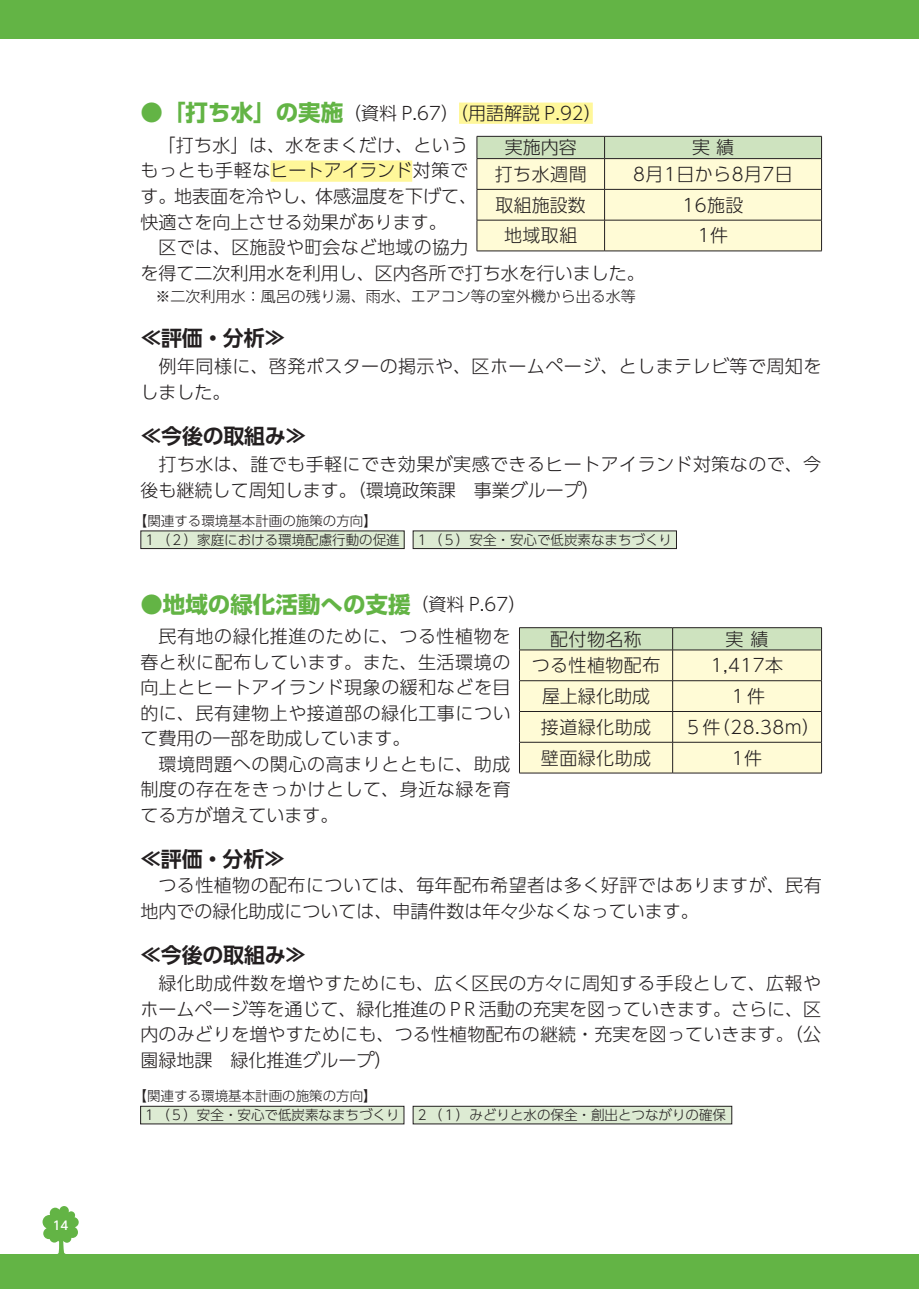
<style>
.page{position:relative;width:919px;height:1289px;background:#fff}
.page>*{position:absolute;margin:0;border:0;box-sizing:border-box;transform-origin:0 0}
.t1{font:700 22.5px "UD Shin Go Pro";color:#63b445}
.t2{font:700 21px "UD Shin Go Pro De";letter-spacing:-.01em;color:#231f20}
.t3{font:300 18px/25.5px "UD Shin Go Pro";letter-spacing:.02em;color:#231f20;text-align:justify}
.t4{font:300 18px/25.5px "UD Shin Go Pro";color:#231f20}
.t5{font:300 15px "UD Shin Go Pro";color:#231f20}
.t6{font:300 13.5px "UD Shin Go Pro";color:#231f20}
.t7{font:500 12px "UD Shin Go Pro";color:#fff}
.s1{font-weight:700;font-size:22.5px;color:#63b445}
.s2{font-weight:300;font-size:18px;color:#231f20}
</style>
<div class="page">
<div style="left:0;top:0;width:918px;height:38px;background:#63b445"></div>
<div style="left:0;top:1254px;width:918px;height:34px;background:#63b445"></div>
<svg style="left:43px;top:1206px;width:36px;height:48px"></svg>
<div style="left:459px;top:103px;width:133px;height:21px;background:#fff79a"></div>
<div style="left:270px;top:160px;width:142px;height:22px;background:#fff79a"></div>
<svg style="left:476px;top:136px;width:346px;height:115px;background:#f1f1cd"></svg>
<hr style="left:476px;top:158px;width:128px;height:1px;background:#231f20">
<hr style="left:476px;top:159px;width:1px;height:30px;background:#231f20">
<hr style="left:604px;top:158px;width:217px;height:1px;background:#231f20">
<hr style="left:604px;top:159px;width:1px;height:30px;background:#231f20">
<hr style="left:821px;top:159px;width:1px;height:30px;background:#231f20">
<hr style="left:476px;top:189px;width:128px;height:1px;background:#231f20">
<hr style="left:476px;top:189px;width:1px;height:31px;background:#231f20">
<hr style="left:604px;top:189px;width:217px;height:1px;background:#231f20">
<hr style="left:604px;top:189px;width:1px;height:31px;background:#231f20">
<hr style="left:821px;top:189px;width:1px;height:31px;background:#231f20">
<hr style="left:476px;top:220px;width:128px;height:1px;background:#231f20">
<hr style="left:476px;top:220px;width:1px;height:31px;background:#231f20">
<hr style="left:604px;top:220px;width:217px;height:1px;background:#231f20">
<hr style="left:604px;top:220px;width:1px;height:31px;background:#231f20">
<hr style="left:821px;top:220px;width:1px;height:31px;background:#231f20">
<hr style="left:476px;top:251px;width:128px;height:1px;background:#231f20">
<hr style="left:604px;top:251px;width:217px;height:1px;background:#231f20">
<svg style="left:519px;top:627px;width:303px;height:146px;background:#f3f3cf"></svg>
<hr style="left:519px;top:649px;width:153px;height:1px;background:#231f20">
<hr style="left:519px;top:650px;width:1px;height:30px;background:#231f20">
<hr style="left:672px;top:649px;width:149px;height:1px;background:#231f20">
<hr style="left:672px;top:650px;width:1px;height:30px;background:#231f20">
<hr style="left:821px;top:650px;width:1px;height:30px;background:#231f20">
<hr style="left:519px;top:680px;width:153px;height:1px;background:#231f20">
<hr style="left:519px;top:681px;width:1px;height:30px;background:#231f20">
<hr style="left:672px;top:680px;width:149px;height:1px;background:#231f20">
<hr style="left:672px;top:681px;width:1px;height:30px;background:#231f20">
<hr style="left:821px;top:681px;width:1px;height:30px;background:#231f20">
<hr style="left:519px;top:711px;width:153px;height:1px;background:#231f20">
<hr style="left:519px;top:711px;width:1px;height:31px;background:#231f20">
<hr style="left:672px;top:711px;width:149px;height:1px;background:#231f20">
<hr style="left:672px;top:711px;width:1px;height:31px;background:#231f20">
<hr style="left:821px;top:711px;width:1px;height:31px;background:#231f20">
<hr style="left:519px;top:742px;width:153px;height:1px;background:#231f20">
<hr style="left:519px;top:742px;width:1px;height:30px;background:#231f20">
<hr style="left:672px;top:742px;width:149px;height:1px;background:#231f20">
<hr style="left:672px;top:742px;width:1px;height:30px;background:#231f20">
<hr style="left:821px;top:742px;width:1px;height:30px;background:#231f20">
<hr style="left:519px;top:772px;width:153px;height:1px;background:#231f20">
<hr style="left:672px;top:772px;width:149px;height:1px;background:#231f20">
<div style="left:141px;top:531px;width:263px;height:17px;background:#ddebd3"></div>
<div style="left:141px;top:530px;width:263px;height:19px;border:1px solid #231f20"></div>
<div style="left:413px;top:531px;width:263px;height:17px;background:#ddebd3"></div>
<div style="left:413px;top:530px;width:263px;height:19px;border:1px solid #231f20"></div>
<div style="left:141px;top:1106px;width:263px;height:17px;background:#ddebd3"></div>
<div style="left:140px;top:1106px;width:264px;height:18px;border:1px solid #231f20"></div>
<div style="left:413px;top:1106px;width:318px;height:17px;background:#ddebd3"></div>
<div style="left:413px;top:1106px;width:319px;height:18px;border:1px solid #231f20"></div>
<p class="t7" style="left:53px;top:1216px;width:17px">14</p>
<p class="t4" style="left:141px;top:99px;width:462px"><span class="s1">●「打ち水」の実施</span>（資料 P.67）（用語解説 P.92）</p>
<p class="t4" style="left:141px;top:132px;width:338px;text-indent:17px">「打ち水」は、水をまくだけ、というもっとも手軽なヒートアイランド対策です。地表面を冷やし、体感温度を下げて、快適さを向上させる効果があります。</p>
<p class="t4" style="left:141px;top:234px;width:505px;text-indent:18px">区では、区施設や町会など地域の協力<br>を得て二次利用水を利用し、区内各所で打ち水を行いました。</p>
<p class="t5" style="left:156px;top:284px;width:481px">※二次利用水：風呂の残り湯、雨水、エアコン等の室外機から出る水等</p>
<p class="t3" style="left:504px;top:134px;width:73px">実施内容</p>
<p class="t3" style="left:692px;top:134px;width:43px">実 績</p>
<p class="t3" style="left:495px;top:161px;width:93px">打ち水週間</p>
<p class="t3" style="left:633px;top:161px;width:161px">8月1日から8月7日</p>
<p class="t3" style="left:495px;top:191px;width:92px">取組施設数</p>
<p class="t3" style="left:682px;top:191px;width:63px">16施設</p>
<p class="t3" style="left:504px;top:222px;width:75px">地域取組</p>
<p class="t3" style="left:697px;top:222px;width:32px">1件</p>
<p class="t2" style="left:140px;top:321px;width:146px">≪評価・分析≫</p>
<p class="t3" style="left:141px;top:353px;width:682px;text-indent:18px">例年同様に、啓発ポスターの掲示や、区ホームページ、としまテレビ等で周知をしました。</p>
<p class="t2" style="left:140px;top:419px;width:168px">≪今後の取組み≫</p>
<p class="t3" style="left:141px;top:451px;width:682px;text-indent:18px">打ち水は、誰でも手軽にでき効果が実感できるヒートアイランド対策なので、今後も継続して周知します。（環境政策課　事業グループ）</p>
<p class="t6" style="left:134px;top:510px;width:244px">【関連する環境基本計画の施策の方向】</p>
<p class="t6" style="left:143px;top:529px;width:530px">１（２）家庭における環境配慮行動の促進 １（５）安全・安心で低炭素なまちづくり</p>
<p class="t1" style="left:140px;top:585px;width:387px">●地域の緑化活動への支援<span class="s2">（資料 P.67）</span></p>
<p class="t3" style="left:140px;top:623px;width:372px;text-indent:18px">民有地の緑化推進のために、つる性植物を春と秋に配布しています。また、生活環境の向上とヒートアイランド現象の緩和などを目的に、民有建物上や接道部の緑化工事について費用の一部を助成しています。</p>
<p class="t3" style="left:140px;top:750px;width:372px;text-indent:18px">環境問題への関心の高まりとともに、助成制度の存在をきっかけとして、身近な緑を育てる方が増えています。</p>
<p class="t2" style="left:140px;top:842px;width:146px">≪評価・分析≫</p>
<p class="t3" style="left:550px;top:625px;width:93px">配付物名称</p>
<p class="t3" style="left:725px;top:625px;width:44px">実 績</p>
<p class="t3" style="left:531px;top:652px;width:130px">つる性植物配布</p>
<p class="t3" style="left:710px;top:652px;width:74px">1,417本</p>
<p class="t3" style="left:542px;top:682px;width:110px">屋上緑化助成</p>
<p class="t3" style="left:728px;top:682px;width:38px">１件</p>
<p class="t3" style="left:541px;top:713px;width:112px">接道緑化助成</p>
<p class="t3" style="left:684px;top:713px;width:138px">５件（28.38m）</p>
<p class="t3" style="left:541px;top:744px;width:112px">壁面緑化助成</p>
<p class="t3" style="left:731px;top:744px;width:32px">1件</p>
<p class="t3" style="left:140px;top:872px;width:682px;text-indent:18px">つる性植物の配布については、毎年配布希望者は多く好評ではありますが、民有地内での緑化助成については、申請件数は年々少なくなっています。</p>
<p class="t2" style="left:140px;top:937px;width:168px">≪今後の取組み≫</p>
<p class="t3" style="left:140px;top:969px;width:682px;text-indent:18px">緑化助成件数を増やすためにも、広く区民の方々に周知する手段として、広報やホームページ等を通じて、緑化推進のＰＲ活動の充実を図っていきます。さらに、区内のみどりを増やすためにも、つる性植物配布の継続・充実を図っていきます。（公園緑地課　緑化推進グループ）</p>
<p class="t6" style="left:134px;top:1084px;width:244px">【関連する環境基本計画の施策の方向】</p>
<p class="t6" style="left:143px;top:1104px;width:584px">１（５）安全・安心で低炭素なまちづくり ２（１）みどりと水の保全・創出とつながりの確保</p>
</div>
